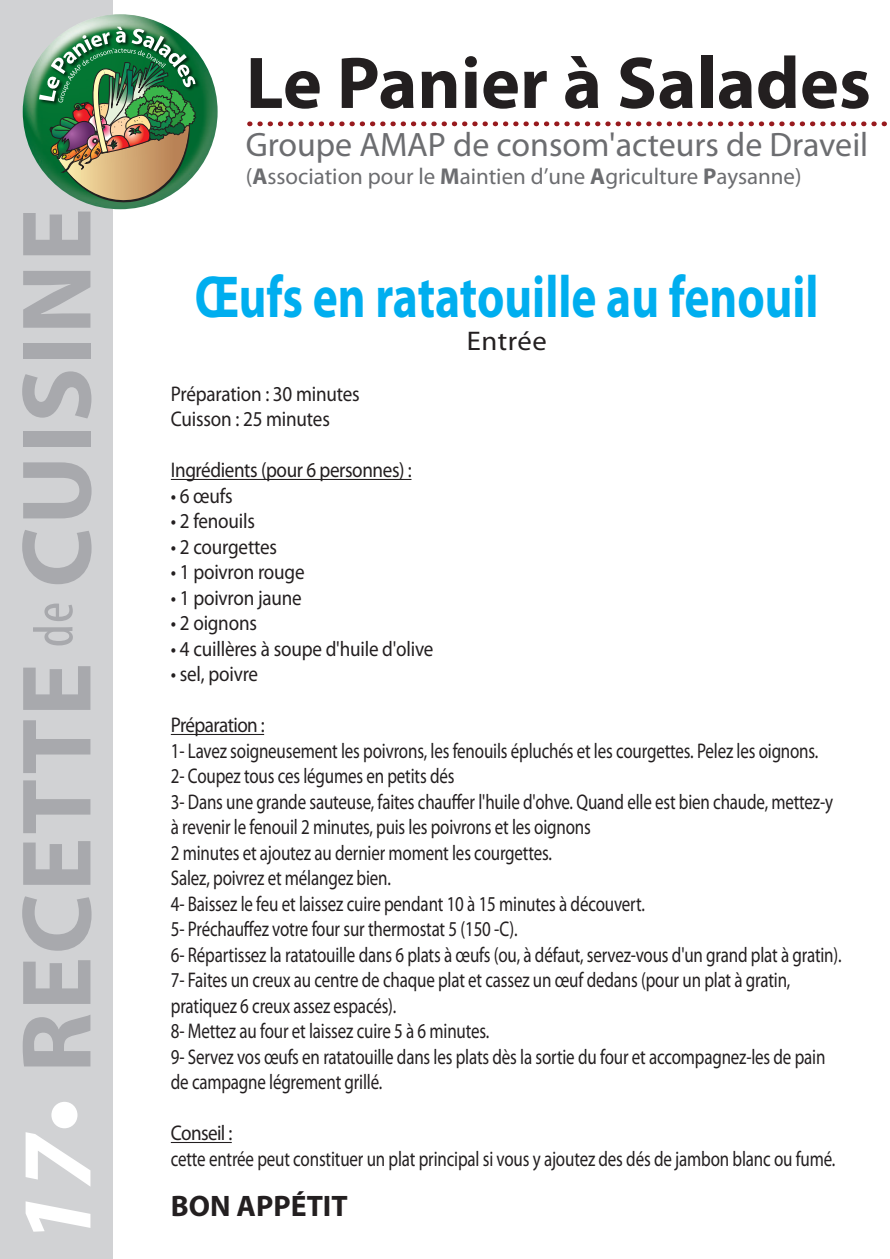
<style>
.page{position:relative;width:890px;height:1259px;background:#fff}
.page>*{position:absolute;margin:0;border:0;box-sizing:border-box;transform-origin:0 0}
.t1{font:700 99.9px "Myriad Pro";letter-spacing:.02em;color:#a8a9ad}
.t2{font:700 73.8px "Myriad Pro";color:#231f20}
.t3{font:700 59.4px "Myriad Pro";color:#00aeef;scale:.8 1}
.t4{font:33.9px "Myriad Pro";color:#6c6d70}
.t5{font:700 29.7px "Myriad Pro";color:#231f20}
.t6{font:27px "Myriad Pro";letter-spacing:.02em;color:#231f20;scale:1.06 1}
.t7{font:22.8px "Myriad Pro";color:#6c6d70}
.t8{font:21.3px/25.5px "Myriad Pro";letter-spacing:-.01em;color:#231f20;scale:.9 1}
.s1{font-style:italic;color:#fff}
.s2{color:#fff}
.s3{font-weight:700}
</style>
<div class="page">
<div style="left:0;top:0;width:112px;height:1258px;background:#d1d2d4"></div>
<img style="left:23px;top:14px;width:195px;height:195px;border-radius:97px">
<img style="left:31px;top:18px;width:172px;height:91px">
<img style="left:39px;top:27px;width:158px;height:181px">
<svg style="left:250px;top:121px;width:635px;height:5px"></svg>
<hr style="left:171px;top:479px;width:240px;height:1px;background:#231f20">
<hr style="left:171px;top:733px;width:93px;height:1px;background:#231f20">
<hr style="left:171px;top:1141px;width:61px;height:1px;background:#231f20">
<h1 class="t1" style="left:-8px;top:1246px;width:1040px;rotate:-90deg"><span class="s1">17</span><span class="s2">•</span> RECETTE <sup>de</sup> CUISINE</h1>
<h2 class="t2" style="left:246px;top:35px;width:627px">Le Panier à Salades</h2>
<h3 class="t4" style="left:246px;top:124px;width:624px">Groupe AMAP de consom'acteurs de Draveil</h3>
<p class="t7" style="left:246px;top:162px;width:557px">(<span class="s3">A</span>ssociation pour le <span class="s3">M</span>aintien d’une <span class="s3">A</span>griculture <span class="s3">P</span>aysanne)</p>
<h3 class="t3" style="left:195px;top:258px;width:781px">Œufs en ratatouille au fenouil</h3>
<p class="t6" style="left:467px;top:324px;width:77px">Entrée</p>
<p class="t8" style="left:171px;top:380px;width:211px">Préparation : 30 minutes<br>Cuisson : 25 minutes</p>
<p class="t8" style="left:171px;top:457px;width:269px">Ingrédients (pour 6 personnes) :</p>
<p class="t8" style="left:171px;top:482px;width:70px">• 6 œufs</p>
<p class="t8" style="left:171px;top:508px;width:95px">• 2 fenouils</p>
<p class="t8" style="left:171px;top:533px;width:120px">• 2 courgettes</p>
<p class="t8" style="left:171px;top:559px;width:150px">• 1 poivron rouge</p>
<p class="t8" style="left:171px;top:584px;width:147px">• 1 poivron jaune</p>
<p class="t8" style="left:171px;top:610px;width:97px">• 2 oignons</p>
<p class="t8" style="left:171px;top:635px;width:293px">• 4 cuillères à soupe d'huile d'olive</p>
<p class="t8" style="left:171px;top:661px;width:98px">• sel, poivre</p>
<p class="t8" style="left:171px;top:712px;width:747px">Préparation :<br>1- Lavez soigneusement les poivrons, les fenouils épluchés et les courgettes. Pelez les oignons.<br>2- Coupez tous ces légumes en petits dés<br>3- Dans une grande sauteuse, faites chauffer l'huile d'ohve. Quand elle est bien chaude, mettez-y à revenir le fenouil 2 minutes, puis les poivrons et les oignons<br>2 minutes et ajoutez au dernier moment les courgettes.<br>Salez, poivrez et mélangez bien.<br>4- Baissez le feu et laissez cuire pendant 10 à 15 minutes à découvert.<br>5- Préchauffez votre four sur thermostat 5 (150 -C).<br>6- Répartissez la ratatouille dans 6 plats à œufs (ou, à défaut, servez-vous d'un grand plat à gratin).<br>7- Faites un creux au centre de chaque plat et cassez un œuf dedans (pour un plat à gratin, pratiquez 6 creux assez espacés).<br>8- Mettez au four et laissez cuire 5 à 6 minutes.<br>9- Servez vos œufs en ratatouille dans les plats dès la sortie du four et accompagnez-les de pain de campagne légrement grillé.</p>
<p class="t8" style="left:171px;top:1119px;width:740px">Conseil :<br>cette entrée peut constituer un plat principal si vous y ajoutez des dés de jambon blanc ou fumé.</p>
<h3 class="t5" style="left:171px;top:1186px;width:178px">BON APPÉTIT</h3>
</div>
